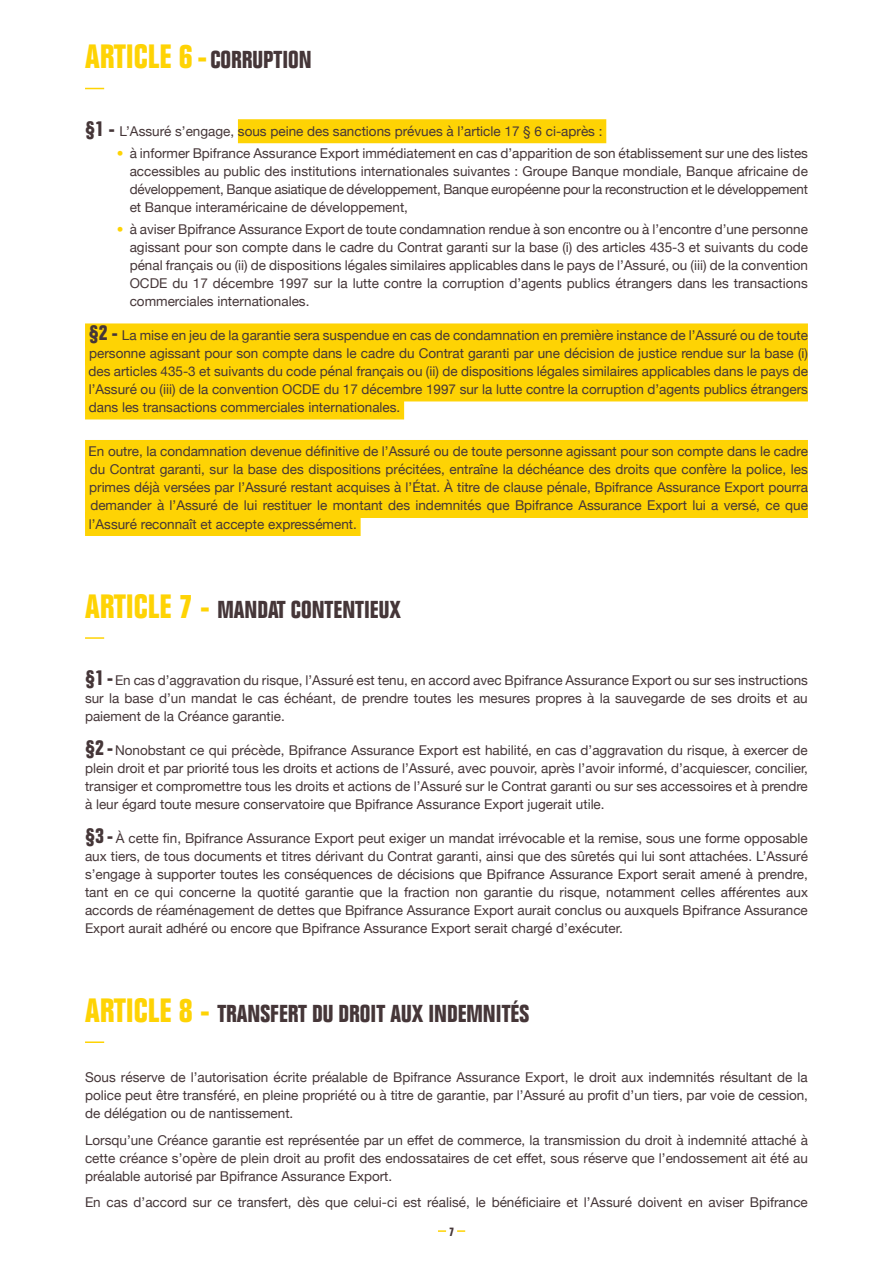
<style>
.page{position:relative;width:893px;height:1263px;background:#fff}
.page>*{position:absolute;margin:0;border:0;box-sizing:border-box;transform-origin:0 0}
.ARTICLE_NOM{font:700 condensed 24px "Folio";color:#453638}
.textes_courant{font:13.5px/18px "Helvetica Neue";color:#453638;text-align:justify}
.t1{font:700 condensed 12px "Folio";color:#453638}
.s1{font-size:33px;color:#fed304}
.s2{font-family:"Folio";font-weight:700;font-stretch:condensed;font-size:21px}
.s3{font-weight:300;color:#fed304}
</style>
<div class="page">
<svg style="left:457px;top:1230px;width:8px;height:2px"></svg>
<svg style="left:438px;top:1230px;width:8px;height:2px"></svg>
<div style="left:238px;top:119px;width:368px;height:24px;background:#fed304"></div>
<div style="left:85px;top:323px;width:723px;height:24px;background:#fed304"></div>
<div style="left:85px;top:341px;width:723px;height:24px;background:#fed304"></div>
<div style="left:85px;top:359px;width:723px;height:24px;background:#fed304"></div>
<div style="left:85px;top:377px;width:723px;height:24px;background:#fed304"></div>
<div style="left:85px;top:395px;width:319px;height:24px;background:#fed304"></div>
<div style="left:85px;top:440px;width:723px;height:24px;background:#fed304"></div>
<div style="left:85px;top:458px;width:723px;height:24px;background:#fed304"></div>
<div style="left:85px;top:476px;width:723px;height:24px;background:#fed304"></div>
<div style="left:85px;top:494px;width:723px;height:24px;background:#fed304"></div>
<div style="left:85px;top:512px;width:276px;height:24px;background:#fed304"></div>
<svg style="left:85px;top:88px;width:19px;height:1px"></svg>
<svg style="left:85px;top:637px;width:19px;height:2px"></svg>
<svg style="left:85px;top:1041px;width:19px;height:2px"></svg>
<p class="ARTICLE_NOM" style="left:85px;top:47px;width:228px"><span class="s1">ARTICLE 6 -</span> CORRUPTION</p>
<p class="textes_courant" style="left:85px;top:123px;width:519px"><span class="s2">§1 -</span> L’Assuré s’engage, sous peine des sanctions prévues à l’article 17 § 6 ci-après :</p>
<p class="textes_courant" style="left:130px;top:145px;width:680px;text-indent:-13px"><span class="s3">•</span> à informer Bpifrance Assurance Export immédiatement en cas d’apparition de son établissement sur une des listes accessibles au public des institutions internationales suivantes : Groupe Banque mondiale, Banque africaine de développement, Banque asiatique de développement, Banque européenne pour la reconstruction et le développement et Banque interaméricaine de développement,</p>
<p class="textes_courant" style="left:130px;top:221px;width:680px;text-indent:-13px"><span class="s3">•</span> à aviser Bpifrance Assurance Export de toute condamnation rendue à son encontre ou à l’encontre d’une personne agissant pour son compte dans le cadre du Contrat garanti sur la base (i) des articles 435-3 et suivants du code pénal français ou (ii) de dispositions légales similaires applicables dans le pays de l’Assuré, ou (iii) de la convention OCDE du 17 décembre 1997 sur la lutte contre la corruption d’agents publics étrangers dans les transactions commerciales internationales.</p>
<p class="textes_courant" style="left:88px;top:327px;width:721px"><span class="s2">§2 -</span> La mise en jeu de la garantie sera suspendue en cas de condamnation en première instance de l’Assuré ou de toute personne agissant pour son compte dans le cadre du Contrat garanti par une décision de justice rendue sur la base (i) des articles 435-3 et suivants du code pénal français ou (ii) de dispositions légales similaires applicables dans le pays de l’Assuré ou (iii) de la convention OCDE du 17 décembre 1997 sur la lutte contre la corruption d’agents publics étrangers dans les transactions commerciales internationales.</p>
<p class="textes_courant" style="left:89px;top:443px;width:721px">En outre, la condamnation devenue définitive de l’Assuré ou de toute personne agissant pour son compte dans le cadre du Contrat garanti, sur la base des dispositions précitées, entraîne la déchéance des droits que confère la police, les primes déjà versées par l’Assuré restant acquises à l’État. À titre de clause pénale, Bpifrance Assurance Export pourra demander à l’Assuré de lui restituer le montant des indemnités que Bpifrance Assurance Export lui a versé, ce que l’Assuré reconnaît et accepte expressément.</p>
<p class="ARTICLE_NOM" style="left:85px;top:596px;width:317px"><span class="s1">ARTICLE 7 -</span> MANDAT CONTENTIEUX</p>
<p class="textes_courant" style="left:85px;top:672px;width:724px"><span class="s2">§1 -</span>En cas d’aggravation du risque, l’Assuré est tenu, en accord avec Bpifrance Assurance Export ou sur ses instructions sur la base d’un mandat le cas échéant, de prendre toutes les mesures propres à la sauvegarde de ses droits et au paiement de la Créance garantie.</p>
<p class="textes_courant" style="left:85px;top:742px;width:724px"><span class="s2">§2 -</span>Nonobstant ce qui précède, Bpifrance Assurance Export est habilité, en cas d’aggravation du risque, à exercer de plein droit et par priorité tous les droits et actions de l’Assuré, avec pouvoir, après l’avoir informé, d’acquiescer, concilier, transiger et compromettre tous les droits et actions de l’Assuré sur le Contrat garanti ou sur ses accessoires et à prendre à leur égard toute mesure conservatoire que Bpifrance Assurance Export jugerait utile.</p>
<p class="textes_courant" style="left:85px;top:830px;width:724px"><span class="s2">§3 -</span> À cette fin, Bpifrance Assurance Export peut exiger un mandat irrévocable et la remise, sous une forme opposable aux tiers, de tous documents et titres dérivant du Contrat garanti, ainsi que des sûretés qui lui sont attachées. L’Assuré s’engage à supporter toutes les conséquences de décisions que Bpifrance Assurance Export serait amené à prendre, tant en ce qui concerne la quotité garantie que la fraction non garantie du risque, notamment celles afférentes aux accords de réaménagement de dettes que Bpifrance Assurance Export aurait conclus ou auxquels Bpifrance Assurance Export aurait adhéré ou encore que Bpifrance Assurance Export serait chargé d’exécuter.</p>
<p class="ARTICLE_NOM" style="left:85px;top:1000px;width:446px"><span class="s1">ARTICLE 8 -</span> TRANSFERT DU DROIT AUX INDEMNITÉS</p>
<p class="textes_courant" style="left:85px;top:1069px;width:724px">Sous réserve de l’autorisation écrite préalable de Bpifrance Assurance Export, le droit aux indemnités résultant de la police peut être transféré, en pleine propriété ou à titre de garantie, par l’Assuré au profit d’un tiers, par voie de cession, de délégation ou de nantissement.</p>
<p class="textes_courant" style="left:85px;top:1132px;width:724px">Lorsqu’une Créance garantie est représentée par un effet de commerce, la transmission du droit à indemnité attaché à cette créance s’opère de plein droit au profit des endossataires de cet effet, sous réserve que l’endossement ait été au préalable autorisé par Bpifrance Assurance Export.</p>
<p class="textes_courant" style="left:85px;top:1194px;width:724px">En cas d’accord sur ce transfert, dès que celui-ci est réalisé, le bénéficiaire et l’Assuré doivent en aviser Bpifrance</p>
<p class="t1" style="left:449px;top:1225px;width:7px">7</p>
</div>
